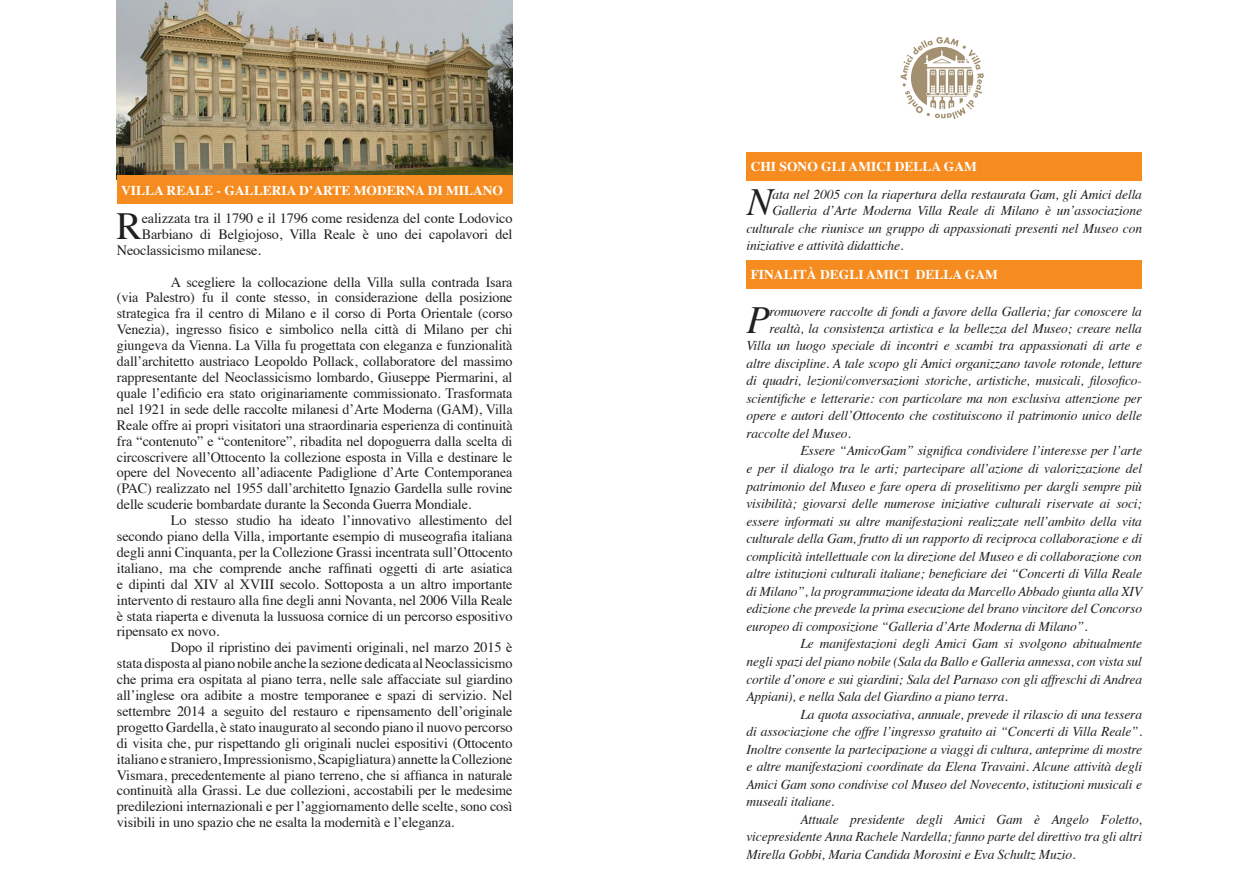
<style>
.page{position:relative;width:1259px;height:893px;background:#fff}
.page>*{position:absolute;margin:0;border:0;box-sizing:border-box;transform-origin:0 0}
.t1{font:italic 38.4px "Times";color:#231f20}
.t2{font:38.25px "Times";color:#231f20}
.t3{font:14.25px/15.9px "Times";letter-spacing:-.01em;color:#231f20;text-align:justify}
.t4{font:italic 13.5px/17.5px "Times";letter-spacing:-.01em;color:#231f20;text-align:justify}
.t5{font:700 13.5px "Times";color:#fff}
</style>
<div class="page">
<img style="left:117px;top:0;width:395px;height:175px">
<div style="left:117px;top:175px;width:395px;height:29px;background:#f68b1f"></div>
<div style="left:746px;top:152px;width:396px;height:28px;background:#f68b1f"></div>
<div style="left:746px;top:260px;width:396px;height:28px;background:#f68b1f"></div>
<svg style="left:900px;top:37px;width:83px;height:82px"></svg>
<p class="t5" style="left:121px;top:177px;width:383px">VILLA REALE - GALLERIA D’ARTE MODERNA DI MILANO</p>
<p class="t2" style="left:116px;top:190px;width:27px">R</p>
<p class="t3" style="left:142px;top:209px;width:372px">ealizzata tra il 1790 e il 1796 come residenza del conte Lodovico</p>
<p class="t3" style="left:142px;top:225px;width:372px">Barbiano di Belgiojoso, Villa Reale è uno dei capolavori del</p>
<p class="t3" style="left:117px;top:241px;width:145px">Neoclassicismo milanese.</p>
<p class="t3" style="left:117px;top:273px;width:397px;text-indent:54px">A scegliere la collocazione della Villa sulla contrada Isara (via Palestro) fu il conte stesso, in considerazione della posizione strategica fra il centro di Milano e il corso di Porta Orientale (corso Venezia), ingresso fisico e simbolico nella città di Milano per chi giungeva da Vienna. La Villa fu progettata con eleganza e funzionalità dall’architetto austriaco Leopoldo Pollack, collaboratore del massimo rappresentante del Neoclassicismo lombardo, Giuseppe Piermarini, al quale l’edificio era stato originariamente commissionato. Trasformata nel 1921 in sede delle raccolte milanesi d’Arte Moderna (GAM), Villa Reale offre ai propri visitatori una straordinaria esperienza di continuità fra “contenuto” e “contenitore”, ribadita nel dopoguerra dalla scelta di circoscrivere all’Ottocento la collezione esposta in Villa e destinare le opere del Novecento all’adiacente Padiglione d’Arte Contemporanea (PAC) realizzato nel 1955 dall’architetto Ignazio Gardella sulle rovine delle scuderie bombardate durante la Seconda Guerra Mondiale.</p>
<p class="t3" style="left:117px;top:511px;width:397px;text-indent:54px">Lo stesso studio ha ideato l’innovativo allestimento del secondo piano della Villa, importante esempio di museografia italiana degli anni Cinquanta, per la Collezione Grassi incentrata sull’Ottocento italiano, ma che comprende anche raffinati oggetti di arte asiatica e dipinti dal XIV al XVIII secolo. Sottoposta a un altro importante intervento di restauro alla fine degli anni Novanta, nel 2006 Villa Reale è stata riaperta e divenuta la lussuosa cornice di un percorso espositivo ripensato ex novo.</p>
<p class="t3" style="left:117px;top:638px;width:397px;text-indent:54px">Dopo il ripristino dei pavimenti originali, nel marzo 2015 è stata disposta al piano nobile anche la sezione dedicata al Neoclassicismo che prima era ospitata al piano terra, nelle sale affacciate sul giardino all’inglese ora adibite a mostre temporanee e spazi di servizio. Nel settembre 2014 a seguito del restauro e ripensamento dell’originale progetto Gardella, è stato inaugurato al secondo piano il nuovo percorso di visita che, pur rispettando gli originali nuclei espositivi (Ottocento italiano e straniero, Impressionismo, Scapigliatura) annette la Collezione Vismara, precedentemente al piano terreno, che si affianca in naturale continuità alla Grassi. Le due collezioni, accostabili per le medesime predilezioni internazionali e per l’aggiornamento delle scelte, sono così visibili in uno spazio che ne esalta la modernità e l’eleganza.</p>
<p class="t5" style="left:750px;top:154px;width:228px">CHI SONO GLI AMICI DELLA GAM</p>
<p class="t4" style="left:772px;top:185px;width:371px;line-height:16.2px">ata nel 2005 con la riapertura della restaurata Gam, gli Amici della<br>Galleria d’Arte Moderna Villa Reale di Milano è un’associazione</p>
<p class="t4" style="left:746px;top:219px;width:397px">culturale che riunisce un gruppo di appassionati presenti nel Museo con iniziative e attività didattiche.</p>
<p class="t1" style="left:747px;top:169px;width:27px">N</p>
<p class="t5" style="left:750px;top:262px;width:249px">FINALITÀ DEGLI AMICI DELLA GAM</p>
<p class="t1" style="left:746px;top:286px;width:25px">P</p>
<p class="t4" style="left:769px;top:303px;width:374px;line-height:16.2px">romuovere raccolte di fondi a favore della Galleria; far conoscere la realtà, la consistenza artistica e la bellezza del Museo; creare nella</p>
<p class="t4" style="left:746px;top:336px;width:397px">Villa un luogo speciale di incontri e scambi tra appassionati di arte e altre discipline. A tale scopo gli Amici organizzano tavole rotonde, letture di quadri, lezioni/conversazioni storiche, artistiche, musicali, filosofico&shy;scientifiche e letterarie: con particolare ma non esclusiva attenzione per opere e autori dell’Ottocento che costituiscono il patrimonio unico delle raccolte del Museo.</p>
<p class="t4" style="left:746px;top:441px;width:397px;text-indent:54px">Essere “AmicoGam” significa condividere l’interesse per l’arte e per il dialogo tra le arti; partecipare all’azione di valorizzazione del patrimonio del Museo e fare opera di proselitismo per dargli sempre più visibilità; giovarsi delle numerose iniziative culturali riservate ai soci; essere informati su altre manifestazioni realizzate nell’ambito della vita culturale della Gam, frutto di un rapporto di reciproca collaborazione e di complicità intellettuale con la direzione del Museo e di collaborazione con altre istituzioni culturali italiane; beneficiare dei “Concerti di Villa Reale di Milano”, la programmazione ideata da Marcello Abbado giunta alla XIV edizione che prevede la prima esecuzione del brano vincitore del Concorso europeo di composizione “Galleria d’Arte Moderna di Milano”.</p>
<p class="t4" style="left:746px;top:634px;width:397px;text-indent:54px">Le manifestazioni degli Amici Gam si svolgono abitualmente negli spazi del piano nobile (Sala da Ballo e Galleria annessa, con vista sul cortile d’onore e sui giardini; Sala del Parnaso con gli affreschi di Andrea Appiani), e nella Sala del Giardino a piano terra.</p>
<p class="t4" style="left:746px;top:704px;width:397px;text-indent:54px">La quota associativa, annuale, prevede il rilascio di una tessera di associazione che offre l’ingresso gratuito ai “Concerti di Villa Reale”.<br>Inoltre consente la partecipazione a viaggi di cultura, anteprime di mostre e altre manifestazioni coordinate da Elena Travaini. Alcune attività degli Amici Gam sono condivise col Museo del Novecento, istituzioni musicali e museali italiane.</p>
<p class="t4" style="left:746px;top:810px;width:397px;text-indent:54px">Attuale presidente degli Amici Gam è Angelo Foletto, vicepresidente Anna Rachele Nardella; fanno parte del direttivo tra gli altri Mirella Gobbi, Maria Candida Morosini e Eva Schultz Muzio.</p>
</div>
